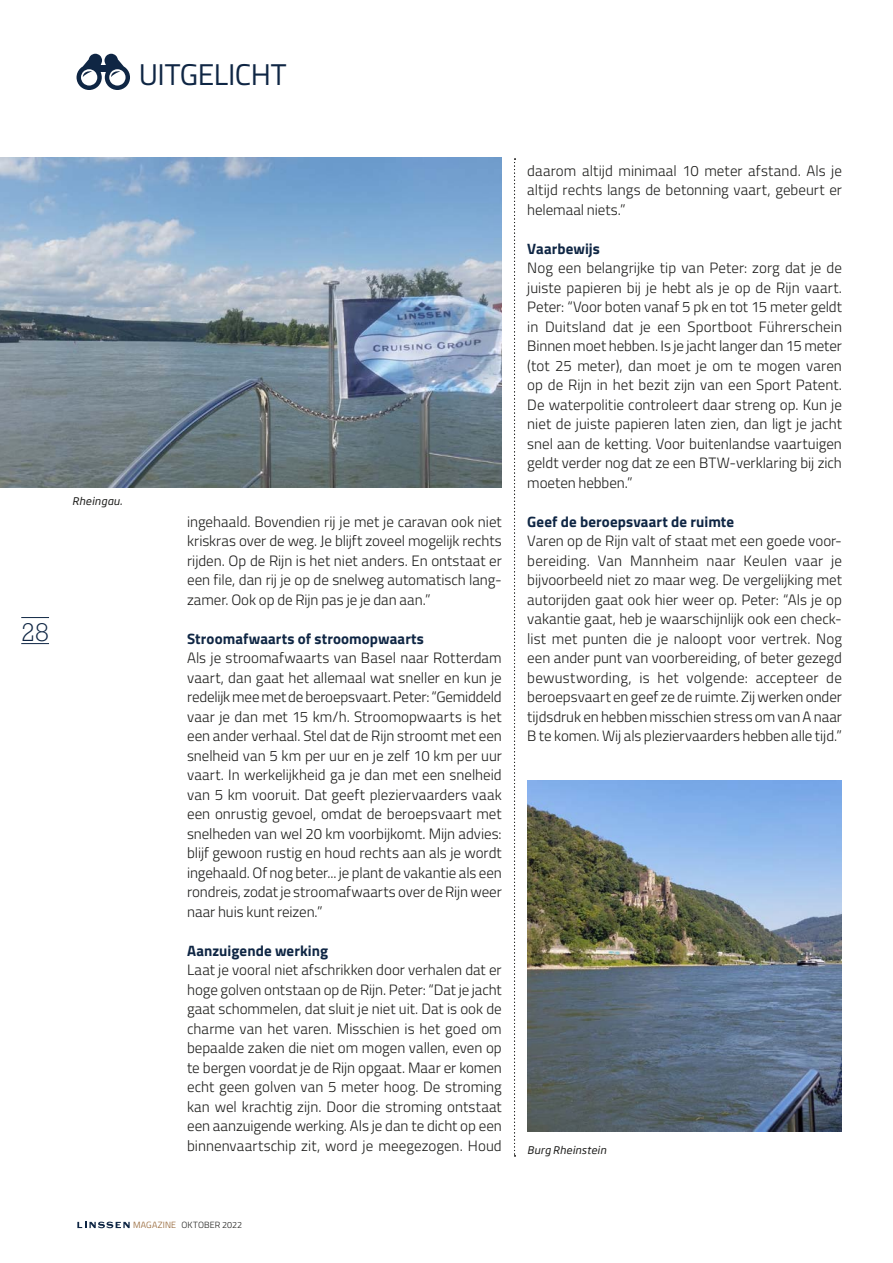
<style>
.page{position:relative;width:893px;height:1263px;background:#fff}
.page>*{position:absolute;margin:0;border:0;box-sizing:border-box;transform-origin:0 0}
.t1{font:30px "Titillium Web";letter-spacing:-.015em;color:#0f2644}
.t2{font:300 24px "Rockwell Nova";color:#0f2644}
.t3{font:300 15px/19.5px "Titillium Web";letter-spacing:-.005em;color:#1d1d1b;text-align:justify}
.t4{font:700 15px "Titillium Web";letter-spacing:.005em;color:#0f2644}
.t5{font:italic 10.5px "Soho Gothic Pro";letter-spacing:.015em;color:#1d1d1b}
.t6{font:300 9px "Titillium Web";letter-spacing:.015em;color:#1d1d1b}
.s1{color:#8e5b28}
</style>
<div class="page">
<img style="left:0;top:157px;width:502px;height:331px">
<img style="left:527px;top:780px;width:315px;height:351px">
<svg style="left:514px;top:159px;width:1px;height:997px"></svg>
<svg style="left:77px;top:54px;width:53px;height:36px"></svg>
<div style="left:99px;top:65px;width:8px;height:6px;background:#0f2644"></div>
<svg style="left:77px;top:1221px;width:53px;height:7px"></svg>
<svg style="left:21px;top:617px;width:28px;height:28px"></svg>
<h1 class="t1" style="left:139px;top:53px;width:149px">UITGELICHT</h1>
<p class="t5" style="left:72px;top:493px;width:52px">Rheingau.</p>
<h2 class="t2" style="left:21px;top:617px;width:29px">28</h2>
<p class="t3" style="left:187px;top:511px;width:316px">ingehaald. Bovendien rij je met je caravan ook niet kriskras over de weg. Je blijft zoveel mogelijk rechts rijden. Op de Rijn is het niet anders. En ontstaat er een file, dan rij je op de snelweg automatisch lang&shy;zamer. Ook op de Rijn pas je je dan aan.”</p>
<p class="t4" style="left:187px;top:627px;width:238px">Stroomafwaarts of stroomopwaarts</p>
<p class="t3" style="left:187px;top:647px;width:316px">Als je stroomafwaarts van Basel naar Rotterdam vaart, dan gaat het allemaal wat sneller en kun je redelijk mee met de beroepsvaart. Peter: “Gemiddeld vaar je dan met 15 km/h. Stroomopwaarts is het een ander verhaal. Stel dat de Rijn stroomt met een snelheid van 5 km per uur en je zelf 10 km per uur vaart. In werkelijkheid ga je dan met een snelheid van 5 km vooruit. Dat geeft pleziervaarders vaak een onrustig gevoel, omdat de beroepsvaart met snelheden van wel 20 km voorbijkomt. Mijn advies: blijf gewoon rustig en houd rechts aan als je wordt ingehaald. Of nog beter... je plant de vakantie als een rondreis, zodat je stroomafwaarts over de Rijn weer naar huis kunt reizen.”</p>
<p class="t4" style="left:187px;top:939px;width:142px">Aanzuigende werking</p>
<p class="t3" style="left:187px;top:959px;width:316px">Laat je vooral niet afschrikken door verhalen dat er hoge golven ontstaan op de Rijn. Peter: “Dat je jacht gaat schommelen, dat sluit je niet uit. Dat is ook de charme van het varen. Misschien is het goed om bepaalde zaken die niet om mogen vallen, even op te bergen voordat je de Rijn opgaat. Maar er komen echt geen golven van 5 meter hoog. De stroming kan wel krachtig zijn. Door die stroming ontstaat een aanzuigende werking. Als je dan te dicht op een binnenvaartschip zit, word je meegezogen. Houd</p>
<p class="t3" style="left:527px;top:160px;width:316px">daarom altijd minimaal 10 meter afstand. Als je altijd rechts langs de betonning vaart, gebeurt er helemaal niets.”</p>
<p class="t4" style="left:527px;top:237px;width:74px">Vaarbewijs</p>
<p class="t3" style="left:527px;top:257px;width:316px">Nog een belangrijke tip van Peter: zorg dat je de juiste papieren bij je hebt als je op de Rijn vaart.<br>Peter: “Voor boten vanaf 5 pk en tot 15 meter geldt in Duitsland dat je een Sportboot Führerschein Binnen moet hebben. Is je jacht langer dan 15 meter (tot 25 meter), dan moet je om te mogen varen op de Rijn in het bezit zijn van een Sport Patent.<br>De waterpolitie controleert daar streng op. Kun je niet de juiste papieren laten zien, dan ligt je jacht snel aan de ketting. Voor buitenlandse vaartuigen geldt verder nog dat ze een BTW-verklaring bij zich moeten hebben.”</p>
<p class="t4" style="left:527px;top:510px;width:208px">Geef de beroepsvaart de ruimte</p>
<p class="t3" style="left:527px;top:530px;width:316px">Varen op de Rijn valt of staat met een goede voor&shy;bereiding. Van Mannheim naar Keulen vaar je bijvoorbeeld niet zo maar weg. De vergelijking met autorijden gaat ook hier weer op. Peter: “Als je op vakantie gaat, heb je waarschijnlijk ook een check&shy;list met punten die je naloopt voor vertrek. Nog een ander punt van voorbereiding, of beter gezegd bewustwording, is het volgende: accepteer de beroepsvaart en geef ze de ruimte. Zij werken onder tijdsdruk en hebben misschien stress om van A naar B te komen. Wij als pleziervaarders hebben alle tijd.”</p>
<p class="t5" style="left:527px;top:1142px;width:81px">Burg Rheinstein</p>
<p class="t6" style="left:133px;top:1218px;width:111px"><span class="s1">MAGAZINE</span> OKTOBER 2022</p>
</div>
